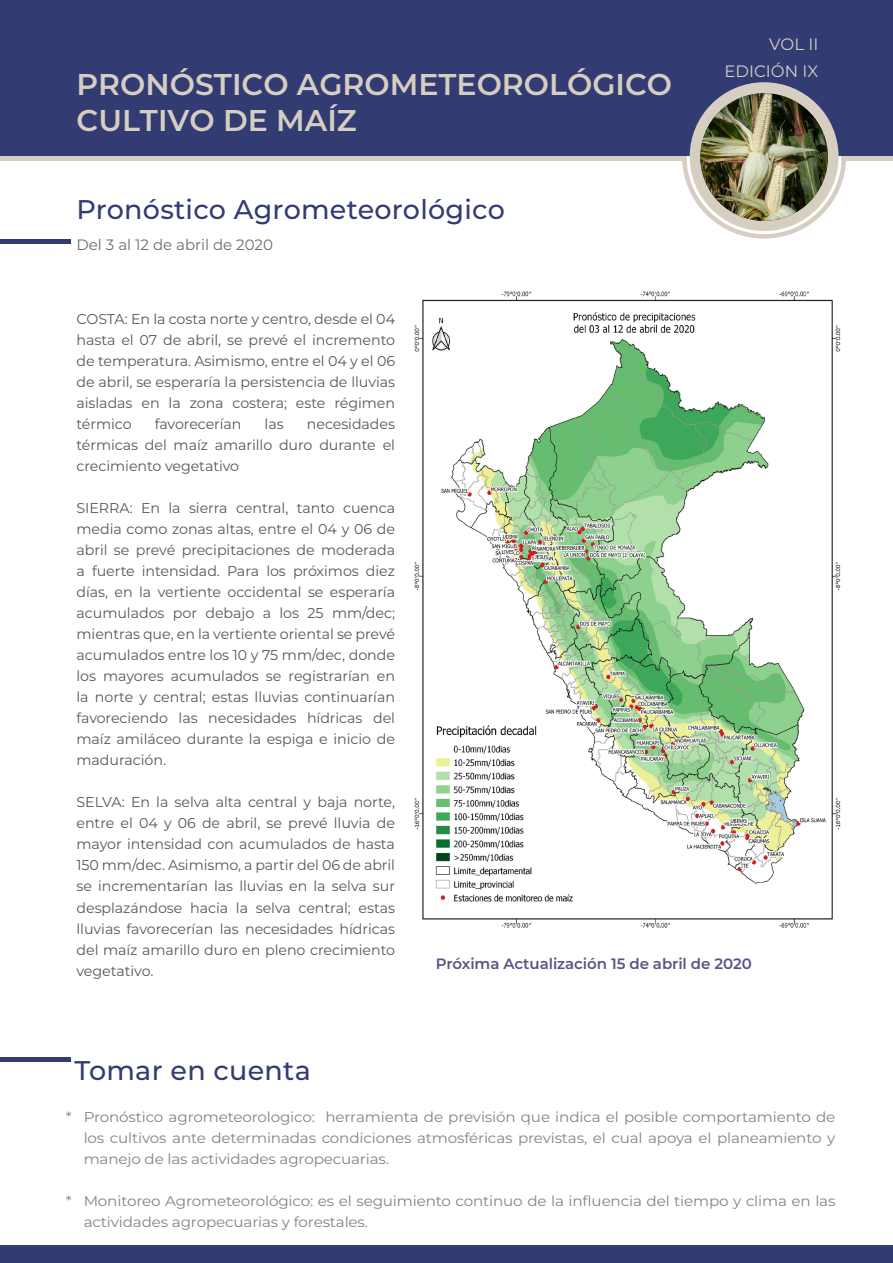
<style>
.page{position:relative;width:893px;height:1263px;background:#fff}
.page>*{position:absolute;margin:0;border:0;box-sizing:border-box;transform-origin:0 0}
.t1{font:600 30px/36px "Montserrat";color:#d5cec1}
.t2{font:500 27px "Montserrat";letter-spacing:.01em;color:#333b73}
.t3{font:16.5px/27px "Montserrat";color:#d5cec1;text-align:right}
.t4{font:600 15px "Montserrat";letter-spacing:-.005em;color:#565685}
.t5{font:15px "Montserrat";color:#6b6d6f}
.t6{font:14.25px/21px "Montserrat";letter-spacing:-.005em;color:#57585a;text-align:justify}
.t7{font:14.25px/21px "Montserrat";letter-spacing:-.01em;color:#828385;text-align:justify;scale:1.06 1}
</style>
<div class="page">
<div style="left:0;top:0;width:893px;height:156px;background:#333b73"></div>
<svg style="left:682px;top:156px;width:164px;height:83px"></svg>
<div style="left:690px;top:82px;width:148px;height:149px;background:#d5cec1;border-radius:50%"></div>
<img style="left:700px;top:93px;width:128px;height:128px;border-radius:64px">
<div style="left:0;top:1245px;width:893px;height:18px;background:#333b73"></div>
<div style="left:0;top:239px;width:70px;height:5px;background:#333b73"></div>
<hr style="left:0;top:1057px;width:70px;height:4px;background:#333b73">
<hr style="left:0;top:156px;width:687px;height:4px;background:#d5cec1">
<hr style="left:841px;top:156px;width:52px;height:4px;background:#d5cec1">
<img style="left:414px;top:291px;width:427px;height:637px">
<h1 class="t1" style="left:77px;top:65px;width:597px">PRONÓSTICO AGROMETEOROLÓGICO<br>CULTIVO DE MAÍZ</h1>
<h2 class="t2" style="left:77px;top:191px;width:430px">Pronóstico Agrometeorológico</h2>
<p class="t5" style="left:77px;top:234px;width:198px">Del 3 al 12 de abril de 2020</p>
<p class="t3" style="left:724px;top:30px;width:95px">VOL II<br>EDICIÓN IX</p>
<p class="t6" style="left:77px;top:308px;width:320px">COSTA: En la costa norte y centro, desde el 04 hasta el 07 de abril, se prevé el incremento de temperatura. Asimismo, entre el 04 y el 06 de abril, se esperaría la persistencia de lluvias aisladas en la zona costera; este régimen térmico</p>
<p class="t6" style="left:155px;top:413px;width:88px">favorecerían</p>
<p class="t6" style="left:265px;top:413px;width:21px">las</p>
<p class="t6" style="left:77px;top:413px;width:320px;text-indent:230px">necesidades térmicas del maíz amarillo duro durante el crecimiento vegetativo</p>
<p class="t6" style="left:77px;top:497px;width:320px">SIERRA: En la sierra central, tanto cuenca media como zonas altas, entre el 04 y 06 de abril se prevé precipitaciones de moderada a fuerte intensidad. Para los próximos diez días, en la vertiente occidental se esperaría acumulados por debajo a los 25 mm/dec; mientras que, en la vertiente oriental se prevé acumulados entre los 10 y 75 mm/dec, donde los mayores acumulados se registrarían en la norte y central; estas lluvias continuarían favoreciendo las necesidades hídricas del maíz amiláceo durante la espiga e inicio de maduración.</p>
<p class="t6" style="left:77px;top:791px;width:320px">SELVA: En la selva alta central y baja norte, entre el 04 y 06 de abril, se prevé lluvia de mayor intensidad con acumulados de hasta 150 mm/dec. Asimismo, a partir del 06 de abril se incrementarían las lluvias en la selva sur desplazándose hacia la selva central; estas lluvias favorecerían las necesidades hídricas del maíz amarillo duro en pleno crecimiento vegetativo.</p>
<h2 class="t2" style="left:74px;top:1052px;width:238px">Tomar en cuenta</h2>
<p class="t4" style="left:436px;top:953px;width:317px">Próxima Actualización 15 de abril de 2020</p>
<p class="t7" style="left:84px;top:1106px;width:711px;text-indent:-18px">* Pronóstico agrometeorologico: herramienta de previsión que indica el posible comportamiento de los cultivos ante determinadas condiciones atmosféricas previstas, el cual apoya el planeamiento y manejo de las actividades agropecuarias.</p>
<p class="t7" style="left:84px;top:1190px;width:711px;text-indent:-18px">* Monitoreo Agrometeorológico: es el seguimiento continuo de la influencia del tiempo y clima en las actividades agropecuarias y forestales.</p>
</div>
